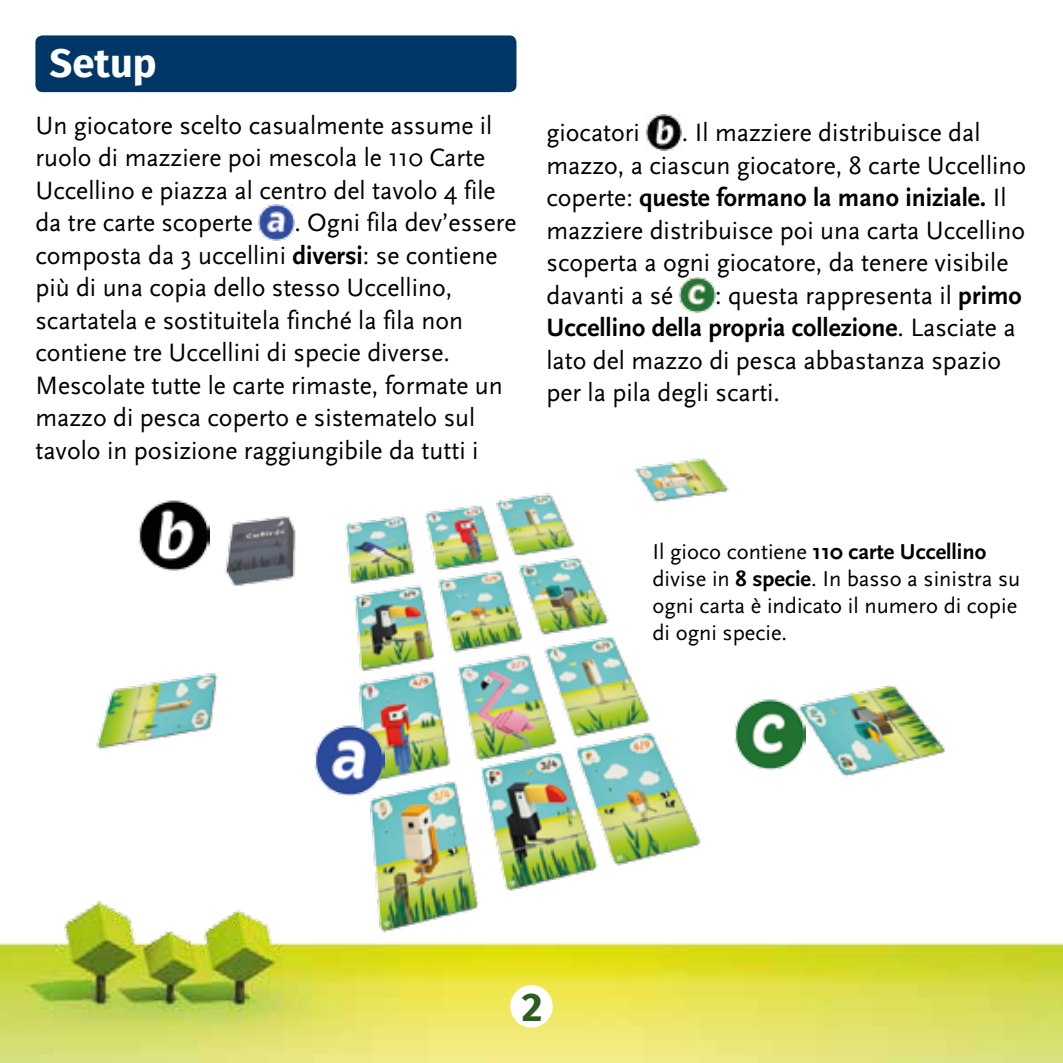
<style>
.page{position:relative;width:1063px;height:1063px;background:#fff}
.page>*{position:absolute;margin:0;border:0;box-sizing:border-box;transform-origin:0 0}
.t1{font:700 40px "Fira Sans";color:#fff}
.t2{font:700 40px "Fira Sans";color:#2c5d20}
.t3{font:26.25px/32.5px "Scala Sans";color:#000}
.t4{font:22.5px/27px "Scala Sans";color:#000}
.s1{font-weight:700}
</style>
<div class="page">
<img style="left:0;top:942px;width:1063px;height:121px">
<div style="left:510px;top:985px;width:43px;height:43px;background:#fff;border-radius:50%"></div>
<img style="left:259px;top:205px;width:35px;height:35px">
<img style="left:646px;top:115px;width:36px;height:35px">
<img style="left:680px;top:277px;width:35px;height:36px">
<div style="left:35px;top:35px;width:481px;height:57px;background:#003766;border-radius:7px"></div>
<img style="left:61px;top:457px;width:933px;height:511px">
<img style="left:314px;top:725px;width:71px;height:71px">
<img style="left:139px;top:499px;width:71px;height:71px">
<img style="left:735px;top:698px;width:71px;height:71px">
<h1 class="t1" style="left:50px;top:30px;width:109px">Setup</h1>
<p class="t3" style="left:35px;top:109px;width:462px">Un giocatore scelto casualmente assume il ruolo di mazziere poi mescola le 110 Carte Uccellino e piazza al centro del tavolo 4 file da tre carte scoperte</p>
<p class="t3" style="left:35px;top:207px;width:483px;text-indent:259px">. Ogni fila dev’essere composta da 3 uccellini <span class="s1">diversi</span>: se contiene più di una copia dello stesso Uccellino, scartatela e sostituitela finché la fila non contiene tre Uccellini di specie diverse.<br>Mescolate tutte le carte rimaste, formate un mazzo di pesca coperto e sistematelo sul tavolo in posizione raggiungibile da tutti i</p>
<p class="t3" style="left:547px;top:117px;width:481px;text-indent:135px">. Il mazziere distribuisce dal mazzo, a ciascun giocatore, 8 carte Uccellino coperte: <span class="s1">queste formano la mano iniziale.</span> Il mazziere distribuisce poi una carta Uccellino scoperta a ogni giocatore, da tenere visibile davanti a sé</p>
<p class="t3" style="left:546px;top:117px;width:95px">giocatori</p>
<p class="t3" style="left:547px;top:279px;width:477px;text-indent:169px">: questa rappresenta il <span class="s1">primo Uccellino della propria collezione</span>. Lasciate a lato del mazzo di pesca abbastanza spazio per la pila degli scarti.</p>
<p class="t4" style="left:652px;top:538px;width:369px">Il gioco contiene <span class="s1">110 carte Uccellino </span>divise in <span class="s1">8 specie</span>. In basso a sinistra su ogni carta è indicato il numero di copie di ogni specie.</p>
<h1 class="t2" style="left:522px;top:973px;width:22px">2</h1>
</div>
